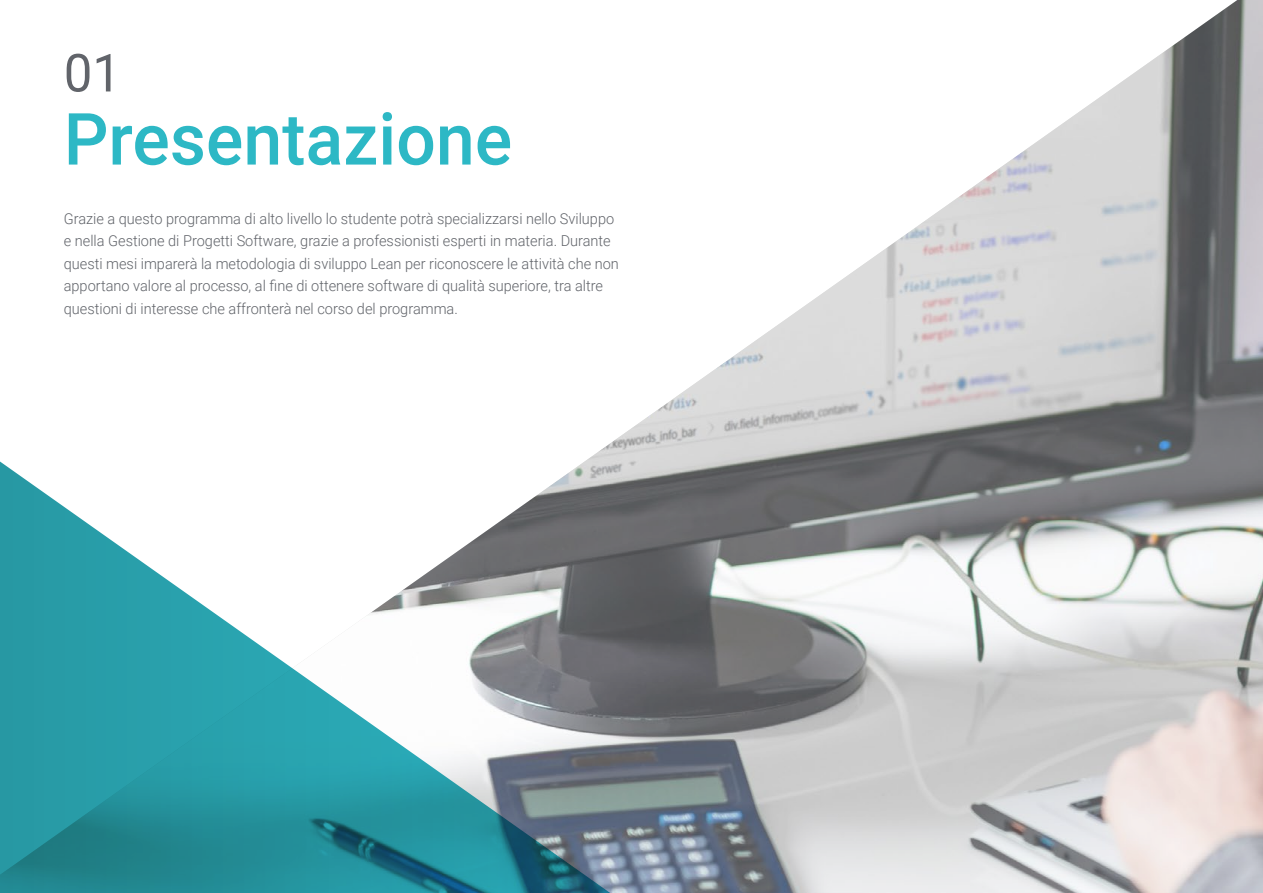
<style>
.page{position:relative;width:1263px;height:893px;background:#fff}
.page>*{position:absolute;margin:0;border:0;box-sizing:border-box;transform-origin:0 0}
.t1{font:500 72px "Roboto";color:#2db8c5}
.t2{font:52.5px "Roboto";color:#61646a}
.t3{font:300 15px/22.5px "Roboto";color:#61646a}
</style>
<div class="page">
<img style="left:607px;top:0;width:656px;height:893px">
<svg style="left:0;top:446px;width:640px;height:447px"></svg>
<h2 class="t2" style="left:64px;top:36px;width:59px">01</h2>
<h1 class="t1" style="left:64px;top:89px;width:450px">Presentazione</h1>
<p class="t3" style="left:64px;top:207px;width:557px">Grazie a questo programma di alto livello lo studente potrà specializzarsi nello Sviluppo e nella Gestione di Progetti Software, grazie a professionisti esperti in materia. Durante questi mesi imparerà la metodologia di sviluppo Lean per riconoscere le attività che non apportano valore al processo, al fine di ottenere software di qualità superiore, tra altre questioni di interesse che affronterà nel corso del programma.</p>
</div>
